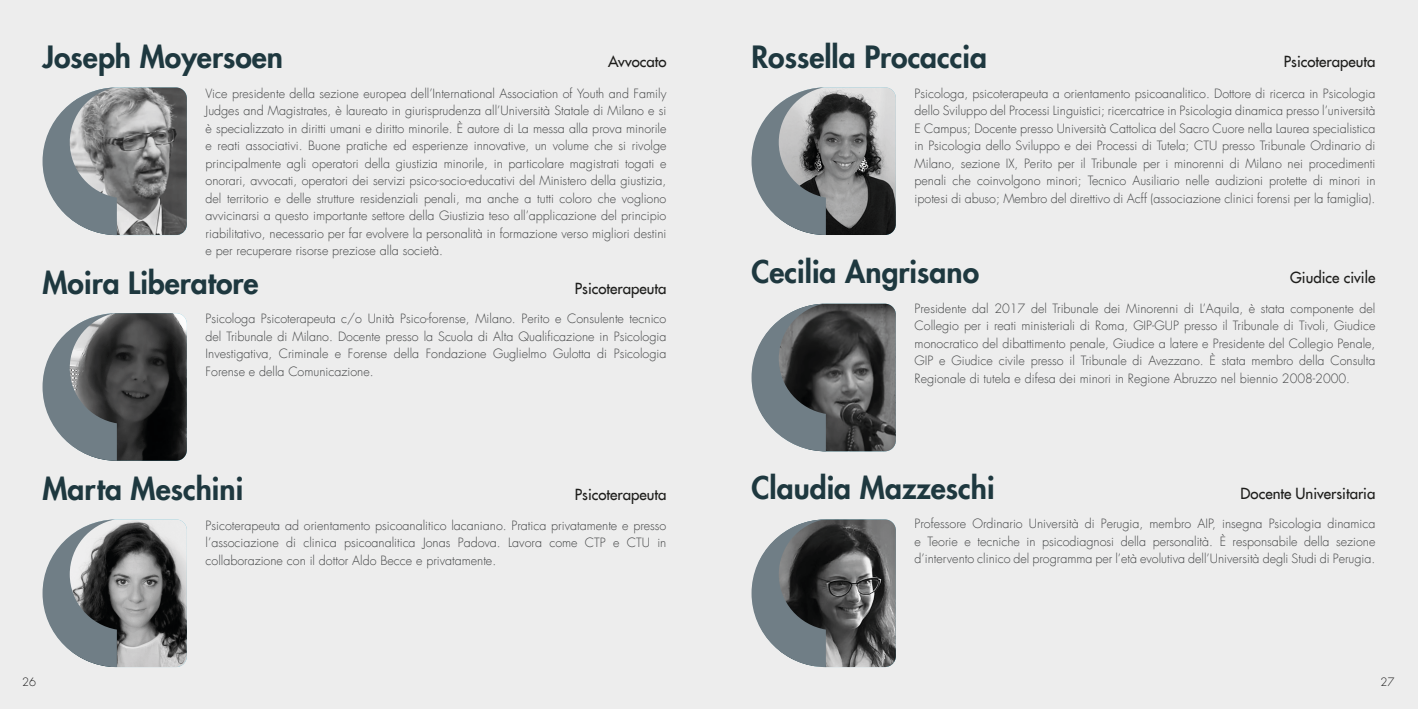
<style>
.page{position:relative;width:1418px;height:709px;background:#fff}
.page>*{position:absolute;margin:0;border:0;box-sizing:border-box;transform-origin:0 0}
.Heading_1_-_All_Caps{font:800 30px "Futura LT";color:#1e383f}
.Subheading_1_-_Align{font:15px "Futura LT";color:#1d1d1b}
.Body_-_Justified{font:300 12.5px/17.5px "Futura LT";color:#434546;text-align:justify}
.t1{font:300 11.25px "Futura LT";color:#1a1a1a}
</style>
<div class="page">
<div style="left:0;top:0;width:1417px;height:709px;background:#ededed"></div>
<svg style="left:43px;top:313px;width:144px;height:148px;background:#5b5e60"></svg>
<svg style="left:43px;top:519px;width:144px;height:148px"></svg>
<svg style="left:751px;top:87px;width:144px;height:148px"></svg>
<svg style="left:43px;top:87px;width:144px;height:148px;background:#8b8e90"></svg>
<svg style="left:751px;top:304px;width:144px;height:147px;background:#636668"></svg>
<svg style="left:751px;top:519px;width:144px;height:148px;background:#6a6d6f"></svg>
<p class="Heading_1_-_All_Caps" style="left:43px;top:37px;width:242px">Joseph Moyersoen</p>
<p class="Subheading_1_-_Align" style="left:608px;top:51px;width:60px">Avvocato</p>
<p class="Heading_1_-_All_Caps" style="left:751px;top:37px;width:237px">Rossella Procaccia</p>
<p class="Subheading_1_-_Align" style="left:1283px;top:51px;width:93px">Psicoterapeuta</p>
<p class="Body_-_Justified" style="left:206px;top:85px;width:462px">Vice presidente della sezione europea dell’International Association of Youth and Family Judges and Magistrates, è laureato in giurisprudenza all’Università Statale di Milano e si è specializzato in diritti umani e diritto minorile. È autore di La messa alla prova minorile e reati associativi. Buone pratiche ed esperienze innovative, un volume che si rivolge principalmente agli operatori della giustizia minorile, in particolare magistrati togati e onorari, avvocati, operatori dei servizi psico-socio-educativi del Ministero della giustizia, del territorio e delle strutture residenziali penali, ma anche a tutti coloro che vogliono avvicinarsi a questo importante settore della Giustizia teso all’applicazione del principio riabilitativo, necessario per far evolvere la personalità in formazione verso migliori destini e per recuperare risorse preziose alla società.</p>
<p class="Heading_1_-_All_Caps" style="left:43px;top:263px;width:218px">Moira Liberatore</p>
<p class="Subheading_1_-_Align" style="left:575px;top:279px;width:93px">Psicoterapeuta</p>
<p class="Body_-_Justified" style="left:914px;top:85px;width:462px">Psicologa, psicoterapeuta a orientamento psicoanalitico. Dottore di ricerca in Psicologia dello Sviluppo del Processi Linguistici; ricercatrice in Psicologia dinamica presso l’università E Campus; Docente presso Università Cattolica del Sacro Cuore nella Laurea specialistica in Psicologia dello Sviluppo e dei Processi di Tutela; CTU presso Tribunale Ordinario di Milano, sezione IX, Perito per il Tribunale per i minorenni di Milano nei procedimenti penali che coinvolgono minori; Tecnico Ausiliario nelle audizioni protette di minori in ipotesi di abuso; Membro del direttivo di Acff (associazione clinici forensi per la famiglia).</p>
<p class="Heading_1_-_All_Caps" style="left:751px;top:252px;width:229px">Cecilia Angrisano</p>
<p class="Subheading_1_-_Align" style="left:1290px;top:268px;width:87px">Giudice civile</p>
<p class="Body_-_Justified" style="left:206px;top:310px;width:462px">Psicologa Psicoterapeuta c/o Unità Psico-forense, Milano. Perito e Consulente tecnico del Tribunale di Milano. Docente presso la Scuola di Alta Qualificazione in Psicologia Investigativa, Criminale e Forense della Fondazione Guglielmo Gulotta di Psicologia Forense e della Comunicazione.</p>
<p class="Body_-_Justified" style="left:914px;top:300px;width:462px">Presidente dal 2017 del Tribunale dei Minorenni di L’Aquila, è stata componente del Collegio per i reati ministeriali di Roma, GIP-GUP presso il Tribunale di Tivoli, Giudice monocratico del dibattimento penale, Giudice a latere e Presidente del Collegio Penale, GIP e Giudice civile presso il Tribunale di Avezzano. È stata membro della Consulta Regionale di tutela e difesa dei minori in Regione Abruzzo nel biennio 2008-2000.</p>
<p class="Heading_1_-_All_Caps" style="left:43px;top:469px;width:202px">Marta Meschini</p>
<p class="Subheading_1_-_Align" style="left:575px;top:485px;width:93px">Psicoterapeuta</p>
<p class="Heading_1_-_All_Caps" style="left:751px;top:467px;width:245px">Claudia Mazzeschi</p>
<p class="Subheading_1_-_Align" style="left:1240px;top:483px;width:136px">Docente Universitaria</p>
<p class="Body_-_Justified" style="left:206px;top:516px;width:462px">Psicoterapeuta ad orientamento psicoanalitico lacaniano. Pratica privatamente e presso l’associazione di clinica psicoanalitica Jonas Padova. Lavora come CTP e CTU in collaborazione con il dottor Aldo Becce e privatamente.</p>
<p class="Body_-_Justified" style="left:914px;top:515px;width:462px">Professore Ordinario Università di Perugia, membro AIP, insegna Psicologia dinamica e Teorie e tecniche in psicodiagnosi della personalità. È responsabile della sezione d’intervento clinico del programma per l’età evolutiva dell’Università degli Studi di Perugia.</p>
<p class="t1" style="left:22px;top:675px;width:15px">26</p>
<p class="t1" style="left:1380px;top:675px;width:15px">27</p>
</div>
